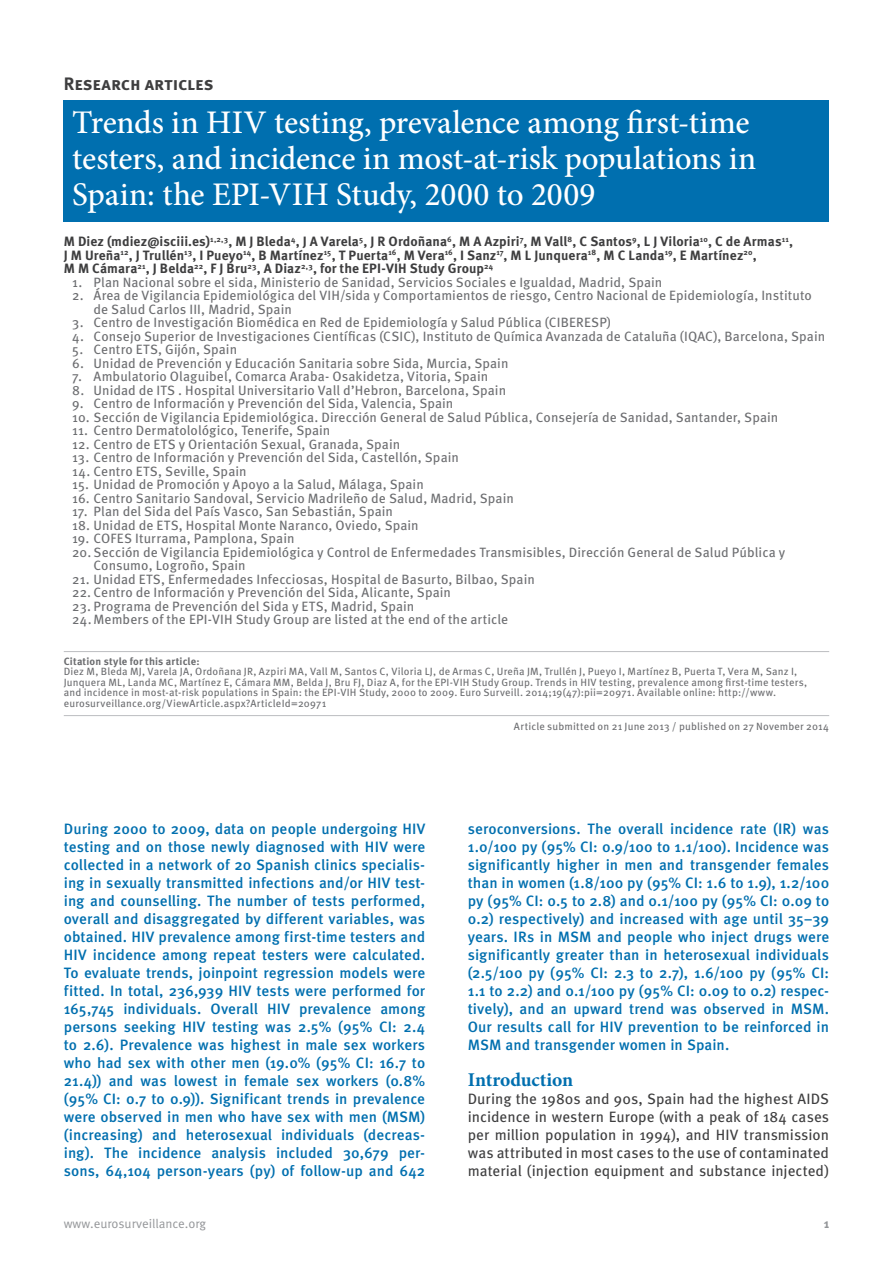
<style>
.page{position:relative;width:893px;height:1263px;background:#fff}
.page>*{position:absolute;margin:0;border:0;box-sizing:border-box;transform-origin:0 0}
.t1{font:500 33px/36px "Minion Pro";letter-spacing:-.005em;color:#fff}
.t2{font:700 19.5px "Minion Pro";letter-spacing:-.005em;color:#006faf}
.t3{font:700 18px "Meta Pro";color:#3e3e3f}
.t4{font:500 15px/18px "Meta Pro";letter-spacing:.005em;color:#006faf;text-align:justify}
.t5{font:15px/18px "Meta Pro";color:#3e3e3f;text-align:justify}
.t6{font:13.5px/13.5px "Meta Pro";letter-spacing:.005em;color:#6c6d70}
.t7{font:700 13.5px/13.5px "Meta Pro";letter-spacing:.005em;color:#3e3e3f}
.t8{font:12.75px "Meta Pro";color:#939598}
.t9{font:700 12.75px "Meta Pro";color:#939598}
.t10{font:10.5px/10.5px "Meta Pro";letter-spacing:.015em;color:#6c6d70}
.t11{font:700 10.5px "Meta Pro";letter-spacing:.015em;color:#6c6d70}
</style>
<div class="page">
<hr style="left:64px;top:651px;width:765px;height:1px;background:#bcbdc0">
<hr style="left:64px;top:715px;width:765px;height:1px;background:#bcbdc0">
<div style="left:64px;top:100px;width:765px;height:122px;background:#006faf"></div>
<h3 class="t3" style="left:64px;top:72px;width:151px">Research articles</h3>
<h1 class="t1" style="left:72px;top:104px;width:686px">Trends in HIV testing, prevalence among first-time testers, and incidence in most-at-risk populations in<br>Spain: the EPI-VIH Study, 2000 to 2009</h1>
<p class="t7" style="left:64px;top:235px;width:731px">M Diez (mdiez@isciii.es)<sup>1,2,3</sup>, M J Bleda<sup>4</sup>, J A Varela<sup>5</sup>, J R Ordoñana<sup>6</sup>, M A Azpiri<sup>7</sup>, M Vall<sup>8</sup>, C Santos<sup>9</sup>, L J Viloria<sup>10</sup>, C de Armas<sup>11</sup>,<br>J M Ureña<sup>12</sup>, J Trullén<sup>13</sup>, I Pueyo<sup>14</sup>, B Martínez<sup>15</sup>, T Puerta<sup>16</sup>, M Vera<sup>16</sup>, I Sanz<sup>17</sup>, M L Junquera<sup>18</sup>, M C Landa<sup>19</sup>, E Martínez<sup>20</sup>,<br>M M Cámara<sup>21</sup>, J Belda<sup>22</sup>, F J Bru<sup>23</sup>, A Diaz<sup>2,3</sup>, for the EPI-VIH Study Group<sup>24</sup></p>
<p class="t6" style="left:72px;top:276px;width:592px">1. Plan Nacional sobre el sida, Ministerio de Sanidad, Servicios Sociales e Igualdad, Madrid, Spain</p>
<p class="t6" style="left:94px;top:289px;width:720px;text-indent:-21px">2. Área de Vigilancia Epidemiológica del VIH/sida y Comportamientos de riesgo, Centro Nacional de Epidemiología, Instituto de Salud Carlos III, Madrid, Spain</p>
<p class="t6" style="left:72px;top:316px;width:540px">3. Centro de Investigación Biomédica en Red de Epidemiología y Salud Pública (CIBERESP)</p>
<p class="t6" style="left:72px;top:330px;width:754px">4. Consejo Superior de Investigaciones Científicas (CSIC), Instituto de Química Avanzada de Cataluña (IQAC), Barcelona, Spain</p>
<p class="t6" style="left:72px;top:343px;width:166px">5. Centro ETS, Gijón, Spain</p>
<p class="t6" style="left:72px;top:357px;width:438px">6. Unidad de Prevención y Educación Sanitaria sobre Sida, Murcia, Spain</p>
<p class="t6" style="left:72px;top:370px;width:417px">7. Ambulatorio Olaguibel, Comarca Araba- Osakidetza, Vitoria, Spain</p>
<p class="t6" style="left:72px;top:384px;width:435px">8. Unidad de ITS . Hospital Universitario Vall d’Hebron, Barcelona, Spain</p>
<p class="t6" style="left:72px;top:397px;width:383px">9. Centro de Información y Prevención del Sida, Valencia, Spain</p>
<p class="t6" style="left:72px;top:411px;width:708px">10. Sección de Vigilancia Epidemiológica. Dirección General de Salud Pública, Consejería de Sanidad, Santander, Spain</p>
<p class="t6" style="left:72px;top:424px;width:260px">11. Centro Dermatolológico, Tenerife, Spain</p>
<p class="t6" style="left:72px;top:438px;width:330px">12. Centro de ETS y Orientación Sexual, Granada, Spain</p>
<p class="t6" style="left:72px;top:451px;width:388px">13. Centro de Información y Prevención del Sida, Castellón, Spain</p>
<p class="t6" style="left:72px;top:465px;width:176px">14. Centro ETS, Seville, Spain</p>
<p class="t6" style="left:72px;top:478px;width:353px">15. Unidad de Promoción y Apoyo a la Salud, Málaga, Spain</p>
<p class="t6" style="left:72px;top:492px;width:443px">16. Centro Sanitario Sandoval, Servicio Madrileño de Salud, Madrid, Spain</p>
<p class="t6" style="left:72px;top:505px;width:322px">17. Plan del Sida del País Vasco, San Sebastián, Spain</p>
<p class="t6" style="left:72px;top:519px;width:348px">18. Unidad de ETS, Hospital Monte Naranco, Oviedo, Spain</p>
<p class="t6" style="left:72px;top:532px;width:224px">19. COFES Iturrama, Pamplona, Spain</p>
<p class="t6" style="left:93px;top:546px;width:693px;text-indent:-21px">20. Sección de Vigilancia Epidemiológica y Control de Enfermedades Transmisibles, Dirección General de Salud Pública y<br>Consumo, Logroño, Spain</p>
<p class="t6" style="left:72px;top:573px;width:464px">21. Unidad ETS, Enfermedades Infecciosas, Hospital de Basurto, Bilbao, Spain</p>
<p class="t6" style="left:72px;top:586px;width:380px">22. Centro de Información y Prevención del Sida, Alicante, Spain</p>
<p class="t6" style="left:72px;top:600px;width:438px">23. Programa de Prevención del Sida y ETS, Madrid, Spain<br>24.Members of the EPI-VIH Study Group are listed at the end of the article</p>
<p class="t11" style="left:64px;top:654px;width:137px">Citation style for this article:</p>
<p class="t10" style="left:64px;top:667px;width:745px">Diez M, Bleda MJ, Varela JA, Ordoñana JR, Azpiri MA, Vall M, Santos C, Viloria LJ, de Armas C, Ureña JM, Trullén J, Pueyo I, Martínez B, Puerta T, Vera M, Sanz I, Junquera ML, Landa MC, Martínez E, Cámara MM, Belda J, Bru FJ, Diaz A, for the EPI-VIH Study Group. Trends in HIV testing, prevalence among first-time testers, and incidence in most-at-risk populations in Spain: the EPI-VIH Study, 2000 to 2009. Euro Surveill. 2014;19(47):pii=20971. Available online: http://www. eurosurveillance.org/ViewArticle.aspx?ArticleId=20971</p>
<p class="t10" style="left:514px;top:721px;width:317px">Article submitted on 21 June 2013 / published on 27 November 2014</p>
<p class="t4" style="left:64px;top:820px;width:363px">During 2000 to 2009, data on people undergoing HIV testing and on those newly diagnosed with HIV were collected in a network of 20 Spanish clinics specialis&shy;ing in sexually transmitted infections and/or HIV test&shy;ing and counselling. The number of tests performed, overall and disaggregated by different variables, was obtained. HIV prevalence among first-time testers and HIV incidence among repeat testers were calculated.<br>To evaluate trends, joinpoint regression models were fitted. In total, 236,939 HIV tests were performed for 165,745 individuals. Overall HIV prevalence among persons seeking HIV testing was 2.5% (95% CI: 2.4 to 2.6). Prevalence was highest in male sex workers who had sex with other men (19.0% (95% CI: 16.7 to 21.4)) and was lowest in female sex workers (0.8% (95% CI: 0.7 to 0.9)). Significant trends in prevalence were observed in men who have sex with men (MSM) (increasing) and heterosexual individuals (decreas&shy;ing). The incidence analysis included 30,679 per&shy;sons, 64,104 person-years (py) of follow-up and 642</p>
<p class="t4" style="left:468px;top:820px;width:363px">seroconversions. The overall incidence rate (IR) was 1.0/100 py (95% CI: 0.9/100 to 1.1/100). Incidence was significantly higher in men and transgender females than in women (1.8/100 py (95% CI: 1.6 to 1.9), 1.2/100 py (95% CI: 0.5 to 2.8) and 0.1/100 py (95% CI: 0.09 to 0.2) respectively) and increased with age until 35–39 years. IRs in MSM and people who inject drugs were significantly greater than in heterosexual individuals (2.5/100 py (95% CI: 2.3 to 2.7), 1.6/100 py (95% CI:<br>1.1 to 2.2) and 0.1/100 py (95% CI: 0.09 to 0.2) respec&shy;tively), and an upward trend was observed in MSM.<br>Our results call for HIV prevention to be reinforced in MSM and transgender women in Spain.</p>
<h2 class="t2" style="left:468px;top:1066px;width:107px">Introduction</h2>
<p class="t5" style="left:468px;top:1090px;width:363px">During the 1980s and 90s, Spain had the highest AIDS incidence in western Europe (with a peak of 184 cases per million population in 1994), and HIV transmission was attributed in most cases to the use of contaminated material (injection equipment and substance injected)</p>
<p class="t8" style="left:64px;top:1215px;width:144px">www.eurosurveillance.org</p>
<p class="t9" style="left:824px;top:1215px;width:7px">1</p>
</div>
